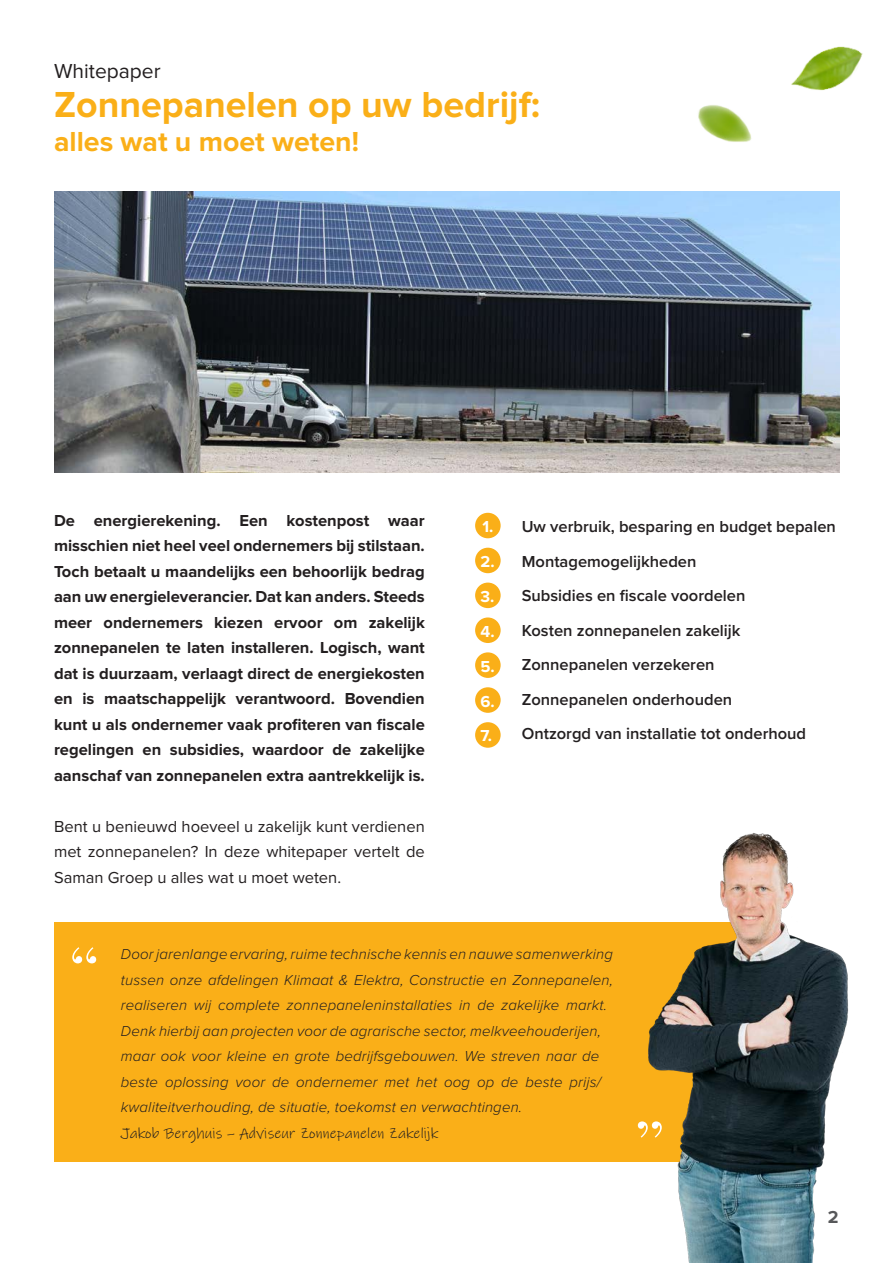
<style>
.page{position:relative;width:893px;height:1263px;background:#fff}
.page>*{position:absolute;margin:0;border:0;box-sizing:border-box;transform-origin:0 0}
.t1{font:700 37.5px "Proxima Nova";color:#faaf18}
.t2{font:700 28.5px "Proxima Nova";color:#faaf18}
.t3{font:21px "Proxima Nova";color:#231f20}
.t4{font:700 18px "Proxima Nova";color:#57585a}
.t5{font:700 16.5px/25.5px "Proxima Nova";color:#231f20;text-align:justify}
.t6{font:600 16.5px "Proxima Nova";color:#231f20}
.t7{font:16.5px/25.5px "Proxima Nova";color:#231f20;text-align:justify}
.t8{font:700 16.5px "Proxima Nova";color:#fff}
.t9{font:italic 300 15px/25.5px "Proxima Nova";letter-spacing:.01em;color:#231f20}
.s1{font-family:"Ink Free";font-weight:400;font-style:normal}
</style>
<div class="page">
<div style="left:54px;top:923px;width:687px;height:239px;background:#faaf18"></div>
<img style="left:601px;top:833px;width:248px;height:430px">
<svg style="left:72px;top:947px;width:24px;height:16px"></svg>
<svg style="left:638px;top:1121px;width:24px;height:16px"></svg>
<img style="left:54px;top:191px;width:785px;height:282px">
<img style="left:698px;top:46px;width:165px;height:96px">
<div style="left:475px;top:513px;width:26px;height:25px;background:#faaf18;border-radius:50%"></div>
<div style="left:475px;top:548px;width:26px;height:25px;background:#faaf18;border-radius:50%"></div>
<div style="left:475px;top:583px;width:26px;height:25px;background:#faaf18;border-radius:50%"></div>
<div style="left:475px;top:617px;width:26px;height:26px;background:#faaf18;border-radius:50%"></div>
<div style="left:475px;top:652px;width:26px;height:26px;background:#faaf18;border-radius:50%"></div>
<div style="left:475px;top:687px;width:26px;height:26px;background:#faaf18;border-radius:50%"></div>
<div style="left:475px;top:722px;width:26px;height:26px;background:#faaf18;border-radius:50%"></div>
<p class="t3" style="left:54px;top:59px;width:108px">Whitepaper</p>
<p class="t1" style="left:54px;top:83px;width:488px">Zonnepanelen op uw bedrijf:</p>
<p class="t2" style="left:54px;top:125px;width:307px">alles wat u moet weten!</p>
<p class="t5" style="left:54px;top:508px;width:372px">De energierekening. Een kostenpost waar misschien niet heel veel ondernemers bij stilstaan.<br>Toch betaalt u maandelijks een behoorlijk bedrag aan uw energieleverancier. Dat kan anders. Steeds meer ondernemers kiezen ervoor om zakelijk zonnepanelen te laten installeren. Logisch, want dat is duurzaam, verlaagt direct de energiekosten en is maatschappelijk verantwoord. Bovendien kunt u als ondernemer vaak profiteren van fiscale regelingen en subsidies, waardoor de zakelijke aanschaf van zonnepanelen extra aantrekkelijk is.</p>
<p class="t7" style="left:54px;top:814px;width:372px">Bent u benieuwd hoeveel u zakelijk kunt verdienen met zonnepanelen? In deze whitepaper vertelt de Saman Groep u alles wat u moet weten.</p>
<p class="t8" style="left:482px;top:517px;width:13px">1.</p>
<p class="t8" style="left:480px;top:552px;width:16px">2.</p>
<p class="t8" style="left:480px;top:587px;width:15px">3.</p>
<p class="t8" style="left:480px;top:622px;width:16px">4.</p>
<p class="t8" style="left:480px;top:657px;width:16px">5.</p>
<p class="t8" style="left:480px;top:692px;width:16px">6.</p>
<p class="t8" style="left:480px;top:726px;width:13px">7.</p>
<p class="t6" style="left:522px;top:514px;width:316px">Uw verbruik, besparing en budget bepalen</p>
<p class="t6" style="left:522px;top:549px;width:176px">Montagemogelijkheden</p>
<p class="t6" style="left:522px;top:583px;width:225px">Subsidies en fiscale voordelen</p>
<p class="t6" style="left:522px;top:618px;width:220px">Kosten zonnepanelen zakelijk</p>
<p class="t6" style="left:522px;top:652px;width:194px">Zonnepanelen verzekeren</p>
<p class="t6" style="left:522px;top:687px;width:212px">Zonnepanelen onderhouden</p>
<p class="t6" style="left:522px;top:721px;width:286px">Ontzorgd van installatie tot onderhoud</p>
<p class="t9" style="left:121px;top:940px;width:494px">Door jarenlange ervaring, ruime technische kennis en nauwe samenwerking tussen onze afdelingen Klimaat &amp; Elektra, Constructie en Zonnepanelen, realiseren wij complete zonnepaneleninstallaties in de zakelijke markt.<br>Denk hierbij aan projecten voor de agrarische sector, melkveehouderijen, maar ook voor kleine en grote bedrijfsgebouwen. We streven naar de beste oplossing voor de ondernemer met het oog op de beste prijs/ kwaliteitverhouding, de situatie, toekomst en verwachtingen.<br><span class="s1">Jakob Berghuis – Adviseur Zonnepanelen Zakelijk</span></p>
<p class="t4" style="left:828px;top:1207px;width:12px">2</p>
</div>
